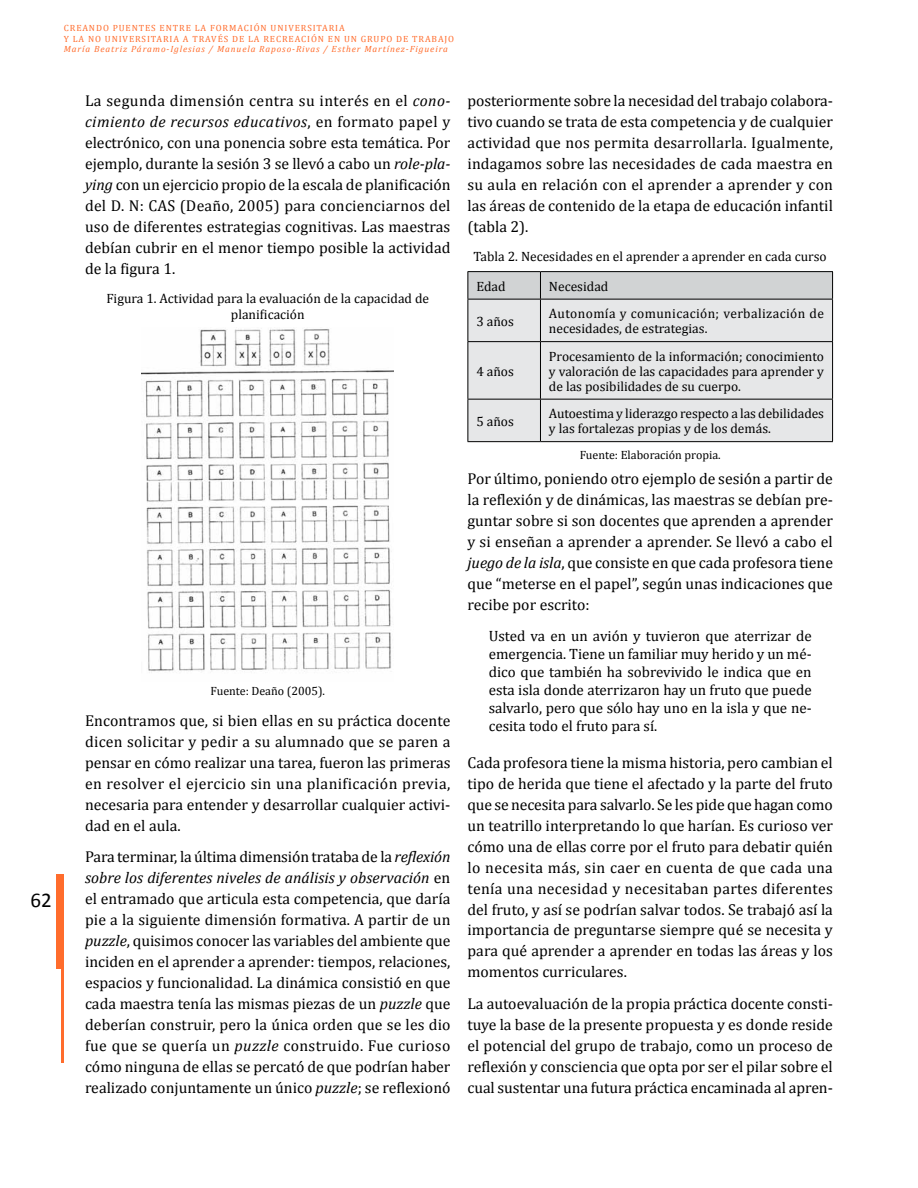
<style>
.page{position:relative;width:918px;height:1188px;background:#fff}
.page>*{position:absolute;margin:0;border:0;box-sizing:border-box;transform-origin:0 0}
.t1{font:21px "Calibri";color:#000}
.t2{font:15.75px/21px "Cambria";color:#000;text-align:justify}
.t3{font:15px/18px "Cambria";color:#000;text-align:justify}
.t4{font:13.5px/15px "Cambria";color:#000}
.t5{font:13.5px/15px "Cambria";letter-spacing:.03em;color:#000}
.t6{font:12px "Cambria";color:#000}
.t7{font:9px/10.5px "Cambria";letter-spacing:.1em;color:#ff6c2c}
.t8{font:italic 9px "Cambria";letter-spacing:.1em;color:#ff6c2c}
.s1{font-style:italic}
</style>
<div class="page">
<div style="left:56px;top:874px;width:6px;height:95px;background:#ff6c2c"></div>
<hr style="left:62px;top:874px;width:2px;height:188px;background:#ff6c2c">
<img style="left:142px;top:329px;width:252px;height:344px">
<div style="left:469px;top:300px;width:363px;height:141px;background:#e6e7e8"></div>
<hr style="left:468px;top:271px;width:72px;height:1px;background:#000">
<hr style="left:540px;top:271px;width:293px;height:1px;background:#000">
<hr style="left:468px;top:299px;width:72px;height:1px;background:#000">
<hr style="left:540px;top:299px;width:293px;height:1px;background:#000">
<hr style="left:468px;top:341px;width:72px;height:1px;background:#000">
<hr style="left:540px;top:341px;width:293px;height:1px;background:#000">
<hr style="left:468px;top:399px;width:72px;height:1px;background:#000">
<hr style="left:540px;top:399px;width:293px;height:1px;background:#000">
<hr style="left:468px;top:441px;width:72px;height:1px;background:#000">
<hr style="left:540px;top:441px;width:293px;height:1px;background:#000">
<hr style="left:468px;top:300px;width:1px;height:41px;background:#000">
<hr style="left:468px;top:342px;width:1px;height:57px;background:#000">
<hr style="left:468px;top:400px;width:1px;height:41px;background:#000">
<svg style="left:468px;top:272px;width:365px;height:27px;background:#cbcdce"></svg>
<hr style="left:540px;top:300px;width:1px;height:41px;background:#000">
<hr style="left:832px;top:300px;width:1px;height:41px;background:#000">
<hr style="left:540px;top:342px;width:1px;height:57px;background:#000">
<hr style="left:832px;top:342px;width:1px;height:57px;background:#000">
<hr style="left:540px;top:400px;width:1px;height:41px;background:#000">
<hr style="left:832px;top:400px;width:1px;height:41px;background:#000">
<p class="t7" style="left:64px;top:23px;width:392px">CREANDO PUENTES ENTRE LA FORMACIÓN UNIVERSITARIA<br>Y LA NO UNIVERSITARIA A TRAVÉS DE LA RECREACIÓN EN UN GRUPO DE TRABAJO</p>
<p class="t8" style="left:64px;top:43px;width:386px">María Beatriz Páramo-Iglesias / Manuela Raposo-Rivas / Esther Martínez-Figueira</p>
<h1 class="t1" style="left:30px;top:887px;width:23px">62</h1>
<p class="t2" style="left:85px;top:90px;width:367px">La segunda dimensión centra su interés en el <span class="s1">cono&shy;cimiento de recursos educativos</span>, en formato papel y electrónico, con una ponencia sobre esta temática. Por ejemplo, durante la sesión 3 se llevó a cabo un <span class="s1">role-pla&shy;ying</span> con un ejercicio propio de la escala de planificación del D. N: CAS (Deaño, 2005) para concienciarnos del uso de diferentes estrategias cognitivas. Las maestras debían cubrir en el menor tiempo posible la actividad de la figura 1.</p>
<p class="t4" style="left:106px;top:290px;width:324px;line-height:16.2px;text-align:center">Figura 1. Actividad para la evaluación de la capacidad de planificación</p>
<p class="t6" style="left:210px;top:684px;width:116px">Fuente: Deaño (2005).</p>
<p class="t2" style="left:85px;top:710px;width:367px">Encontramos que, si bien ellas en su práctica docente dicen solicitar y pedir a su alumnado que se paren a pensar en cómo realizar una tarea, fueron las primeras en resolver el ejercicio sin una planificación previa, necesaria para entender y desarrollar cualquier activi&shy;dad en el aula.</p>
<p class="t2" style="left:85px;top:846px;width:367px">Para terminar, la última dimensión trataba de la <span class="s1">reflexión sobre los diferentes niveles de análisis y observación</span> en el entramado que articula esta competencia, que daría pie a la siguiente dimensión formativa. A partir de un <span class="s1">puzzle</span>, quisimos conocer las variables del ambiente que inciden en el aprender a aprender: tiempos, relaciones, espacios y funcionalidad. La dinámica consistió en que cada maestra tenía las mismas piezas de un <span class="s1">puzzle</span> que deberían construir, pero la única orden que se les dio fue que se quería un <span class="s1">puzzle</span> construido. Fue curioso cómo ninguna de ellas se percató de que podrían haber realizado conjuntamente un único <span class="s1">puzzle</span>; se reflexionó</p>
<p class="t2" style="left:467px;top:90px;width:367px">posteriormente sobre la necesidad del trabajo colabora&shy;tivo cuando se trata de esta competencia y de cualquier actividad que nos permita desarrollarla. Igualmente, indagamos sobre las necesidades de cada maestra en su aula en relación con el aprender a aprender y con las áreas de contenido de la etapa de educación infantil (tabla 2).</p>
<p class="t4" style="left:474px;top:241px;width:355px;line-height:29.7px">Tabla 2. Necesidades en el aprender a aprender en cada curso<br>Edad</p>
<p class="t4" style="left:549px;top:278px;width:61px">Necesidad</p>
<p class="t4" style="left:476px;top:313px;width:39px">3 años</p>
<p class="t5" style="left:549px;top:306px;width:277px">Autonomía y comunicación; verbalización de necesidades, de estrategias.</p>
<p class="t4" style="left:476px;top:363px;width:39px">4 años</p>
<p class="t4" style="left:549px;top:348px;width:277px;text-align:justify">Procesamiento de la información; conocimiento y valoración de las capacidades para aprender y de las posibilidades de su cuerpo.</p>
<p class="t4" style="left:476px;top:413px;width:39px">5 años</p>
<p class="t4" style="left:549px;top:406px;width:277px">Autoestima y liderazgo respecto a las debilidades y las fortalezas propias y de los demás.</p>
<p class="t6" style="left:580px;top:448px;width:143px">Fuente: Elaboración propia.</p>
<p class="t2" style="left:468px;top:468px;width:367px">Por último, poniendo otro ejemplo de sesión a partir de la reflexión y de dinámicas, las maestras se debían pre&shy;guntar sobre si son docentes que aprenden a aprender y si enseñan a aprender a aprender. Se llevó a cabo el <span class="s1">juego de la isla</span>, que consiste en que cada profesora tiene que “meterse en el papel”, según unas indicaciones que recibe por escrito:</p>
<p class="t3" style="left:489px;top:627px;width:324px">Usted va en un avión y tuvieron que aterrizar de emergencia. Tiene un familiar muy herido y un mé&shy;dico que también ha sobrevivido le indica que en esta isla donde aterrizaron hay un fruto que puede salvarlo, pero que sólo hay uno en la isla y que ne&shy;cesita todo el fruto para sí.</p>
<p class="t2" style="left:468px;top:752px;width:367px">Cada profesora tiene la misma historia, pero cambian el tipo de herida que tiene el afectado y la parte del fruto que se necesita para salvarlo. Se les pide que hagan como un teatrillo interpretando lo que harían. Es curioso ver cómo una de ellas corre por el fruto para debatir quién lo necesita más, sin caer en cuenta de que cada una tenía una necesidad y necesitaban partes diferentes del fruto, y así se podrían salvar todos. Se trabajó así la importancia de preguntarse siempre qué se necesita y para qué aprender a aprender en todas las áreas y los momentos curriculares.</p>
<p class="t2" style="left:468px;top:993px;width:367px">La autoevaluación de la propia práctica docente consti&shy;tuye la base de la presente propuesta y es donde reside el potencial del grupo de trabajo, como un proceso de reflexión y consciencia que opta por ser el pilar sobre el cual sustentar una futura práctica encaminada al apren-</p>
</div>
